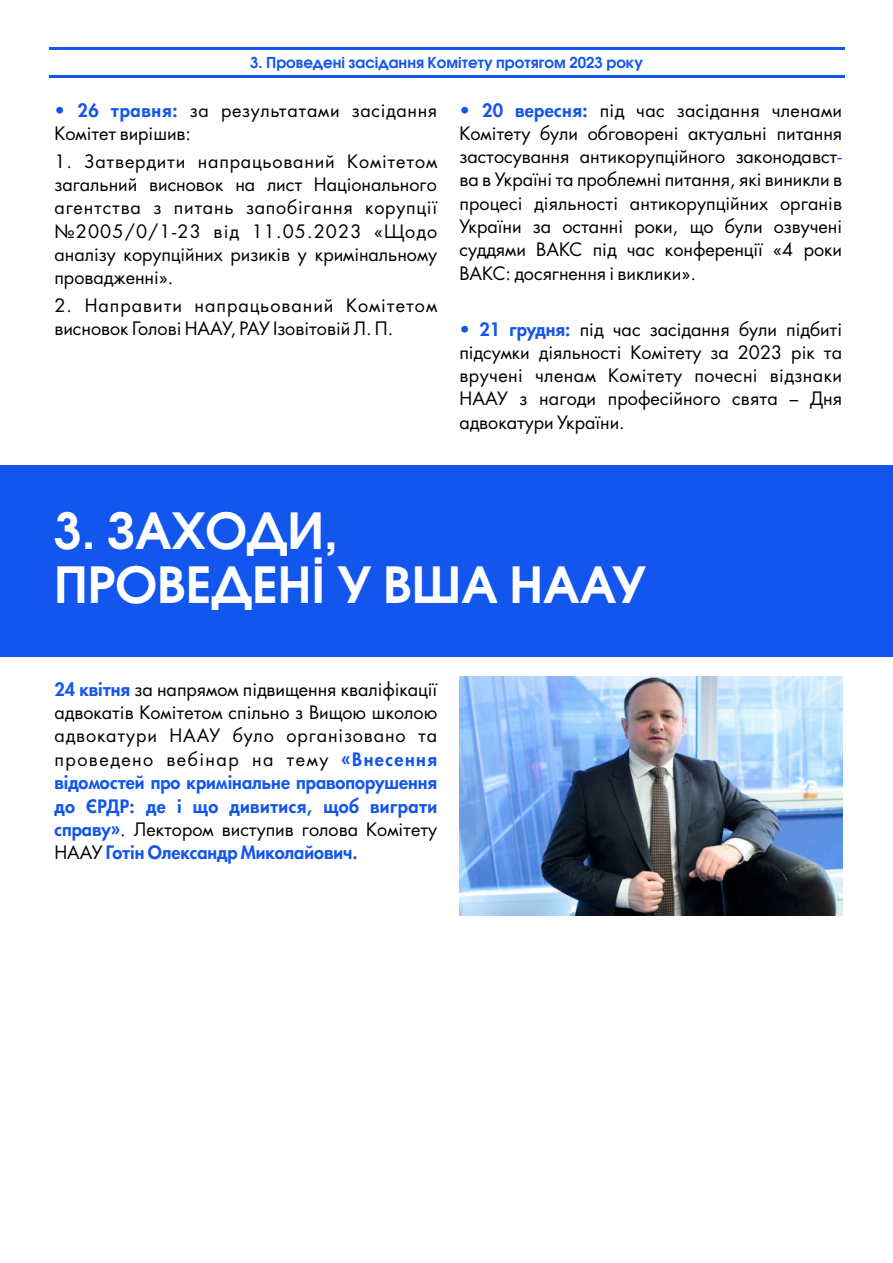
<style>
.page{position:relative;width:893px;height:1263px;background:#fff}
.page>*{position:absolute;margin:0;border:0;box-sizing:border-box;transform-origin:0 0}
.t1{font:600 49.5px/54.4px "Avant Garde Gothic C";color:#fff}
.t2{font:18px/23.2px "Favorit Book C";color:#000;text-align:justify}
.t3{font:18px/23.4px "Favorit Heavy C";color:#1256ee}
.t4{font:18px/23.2px "Favorit Book C";letter-spacing:.055em;color:#000}
.t5{font:18px/23.2px "Favorit Book C";letter-spacing:.04em;color:#000}
.t6{font:600 15px "Avant Garde Gothic C";color:#1256ee}
.s1{color:#1256ee}
.s2{font-family:"Favorit Heavy C";color:#1256ee}
.s3{font-family:"Favorit Book C";color:#000}
</style>
<div class="page">
<div style="left:0;top:465px;width:893px;height:191px;background:#1256ee"></div>
<hr style="left:49px;top:47px;width:795px;height:3px;background:#1256ee">
<hr style="left:49px;top:75px;width:795px;height:2px;background:#1256ee">
<img style="left:459px;top:676px;width:383px;height:239px">
<p class="t6" style="left:250px;top:57px;width:395px">3. Проведені засідання Комітету протягом 2023 року</p>
<p class="t5" style="left:54px;top:101px;width:384px"><span class="s1">•</span> <span class="s2">26 травня:</span> за результатами засідання<br>Комітет вирішив:</p>
<p class="t2" style="left:54px;top:152px;width:384px">1. Затвердити напрацьований Комітетом загальний висновок на лист Національного агентства з питань запобігання корупції №2005/0/1-23 від 11.05.2023 «Щодо аналізу корупційних ризиків у кримінальному провадженні».</p>
<p class="t4" style="left:54px;top:296px;width:384px">2. Направити напрацьований Комітетом висновок Голові НААУ, РАУ Ізовітовій Л. П.</p>
<p class="t2" style="left:459px;top:101px;width:384px"><span class="s1">•</span> <span class="s2">20 вересня:</span> під час засідання членами Комітету були обговорені актуальні питання застосування антикорупційного законодавст&shy;ва в Україні та проблемні питання, які виникли в процесі діяльності антикорупційних органів України за останні роки, що були озвучені суддями ВАКС під час конференції «4 роки ВАКС: досягнення і виклики».</p>
<p class="t2" style="left:459px;top:320px;width:384px"><span class="s1">•</span> <span class="s2">21 грудня:</span> під час засідання були підбиті підсумки діяльності Комітету за 2023 рік та вручені членам Комітету почесні відзнаки НААУ з нагоди професійного свята – Дня адвокатури України.</p>
<h1 class="t1" style="left:54px;top:507px;width:594px">3. ЗАХОДИ,<br>ПРОВЕДЕНІ У ВША НААУ</h1>
<p class="t2" style="left:54px;top:680px;width:384px"><span class="s2">24 квітня</span> за напрямом підвищення кваліфікації адвокатів Комітетом спільно з Вищою школою адвокатури НААУ було організовано та проведено вебінар на тему <span class="s2">«Внесення</span></p>
<p class="t3" style="left:54px;top:773px;width:384px">відомостей про кримінальне правопорушення до ЄРДР: де і що дивитися, щоб виграти</p>
<p class="t2" style="left:54px;top:820px;width:384px"><span class="s2">справу»</span>. Лектором виступив голова Комітету</p>
<p class="t3" style="left:54px;top:843px;width:305px"><span class="s3">НААУ</span> Готін Олександр Миколайович.</p>
</div>
